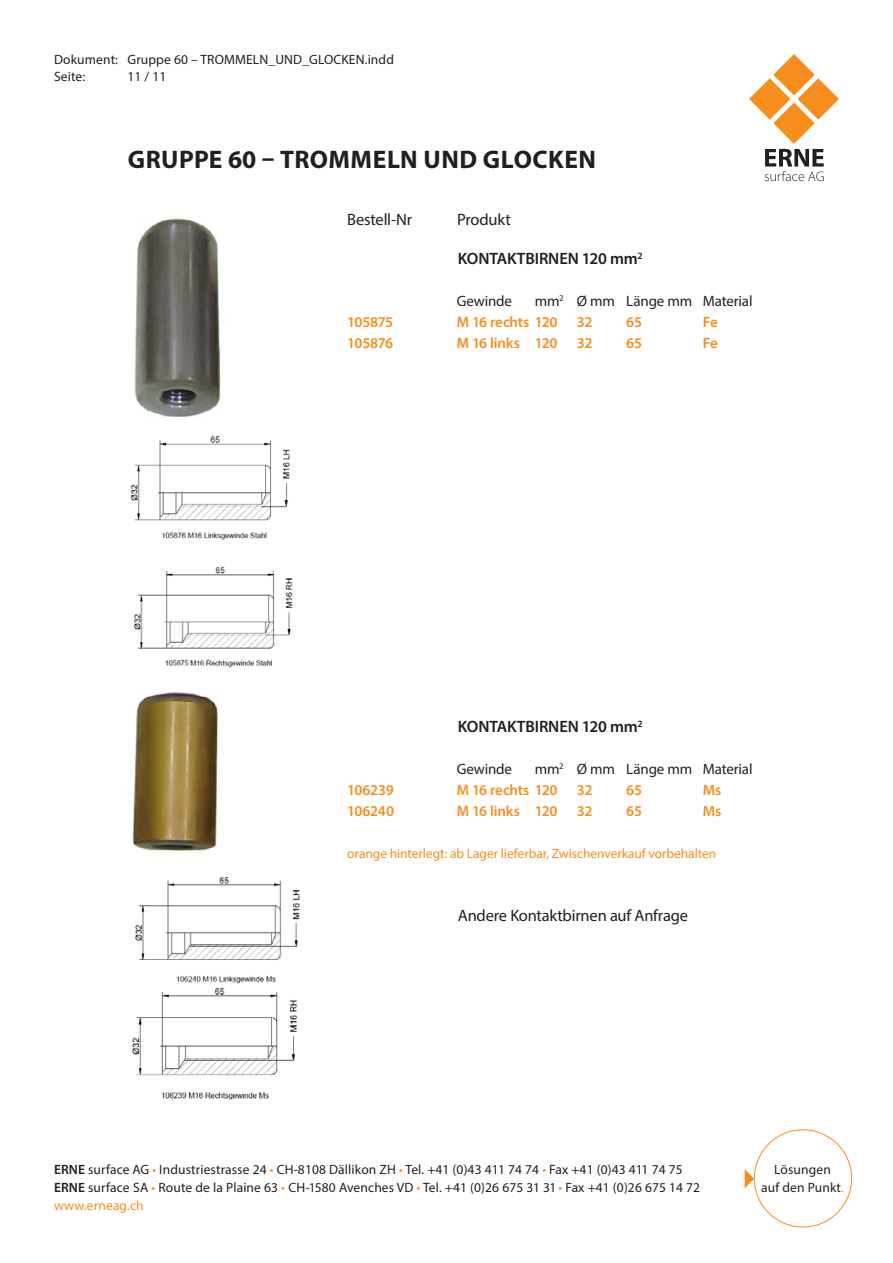
<style>
.page{position:relative;width:893px;height:1263px;background:#fff}
.page>*{position:absolute;margin:0;border:0;box-sizing:border-box;transform-origin:0 0}
.t1{font:700 25.5px "Myriad Pro";letter-spacing:.02em;color:#231f20}
.t2{font:16.5px "Myriad Pro";letter-spacing:-.015em;color:#231f20}
.t3{font:600 16.5px "Myriad Pro";letter-spacing:-.01em;color:#231f20}
.t4{font:600 15px "Myriad Pro";letter-spacing:-.015em;color:#f68e1e}
.t5{font:15px "Myriad Pro";letter-spacing:-.01em;color:#231f20}
.t6{font:13.5px/18px "Myriad Pro";letter-spacing:.01em;color:#231f20}
.t7{font:13.5px "Myriad Pro";letter-spacing:-.005em;color:#f68e1e}
.s1{font-weight:600}
.s2{color:#f68e1e}
</style>
<div class="page">
<svg style="left:745px;top:1169px;width:9px;height:19px"></svg>
<svg style="left:749px;top:54px;width:90px;height:127px"></svg>
<img style="left:134px;top:218px;width:87px;height:199px">
<img style="left:132px;top:692px;width:86px;height:159px">
<img style="left:130px;top:435px;width:160px;height:105px">
<img style="left:133px;top:566px;width:160px;height:102px">
<img style="left:134px;top:877px;width:166px;height:107px">
<img style="left:132px;top:987px;width:166px;height:113px">
<p class="t6" style="left:54px;top:51px;width:341px;line-height:16.5px">Dokument: Gruppe 60 – TROMMELN_UND_GLOCKEN.indd<br>Seite:</p>
<p class="t6" style="left:127px;top:67px;width:40px">11 / 11</p>
<h1 class="t1" style="left:128px;top:143px;width:470px">GRUPPE 60 – TROMMELN UND GLOCKEN</h1>
<p class="t2" style="left:347px;top:209px;width:67px">Bestell-Nr</p>
<p class="t2" style="left:457px;top:209px;width:55px">Produkt</p>
<p class="t3" style="left:458px;top:248px;width:186px">KONTAKTBIRNEN 120 mm<sup>2</sup></p>
<p class="t5" style="left:457px;top:292px;width:57px">Gewinde</p>
<p class="t5" style="left:535px;top:292px;width:219px">mm<sup>2</sup> Ø mm Länge mm Material</p>
<p class="t4" style="left:347px;top:313px;width:48px">105875</p>
<p class="t4" style="left:457px;top:313px;width:102px">M 16 rechts 120</p>
<p class="t4" style="left:577px;top:313px;width:17px">32</p>
<p class="t4" style="left:626px;top:313px;width:17px">65</p>
<p class="t4" style="left:703px;top:313px;width:17px">Fe</p>
<p class="t4" style="left:347px;top:334px;width:47px">105876</p>
<p class="t4" style="left:457px;top:334px;width:102px">M 16 links 120</p>
<p class="t4" style="left:577px;top:334px;width:17px">32</p>
<p class="t4" style="left:626px;top:334px;width:17px">65</p>
<p class="t4" style="left:703px;top:334px;width:17px">Fe</p>
<p class="t3" style="left:458px;top:716px;width:186px">KONTAKTBIRNEN 120 mm<sup>2</sup></p>
<p class="t5" style="left:457px;top:760px;width:57px">Gewinde</p>
<p class="t5" style="left:535px;top:760px;width:219px">mm<sup>2</sup> Ø mm Länge mm Material</p>
<p class="t4" style="left:347px;top:781px;width:48px">106239</p>
<p class="t4" style="left:457px;top:781px;width:102px">M 16 rechts 120</p>
<p class="t4" style="left:577px;top:781px;width:17px">32</p>
<p class="t4" style="left:626px;top:781px;width:17px">65</p>
<p class="t4" style="left:703px;top:781px;width:20px">Ms</p>
<p class="t4" style="left:347px;top:802px;width:48px">106240</p>
<p class="t4" style="left:457px;top:802px;width:102px">M 16 links 120</p>
<p class="t4" style="left:577px;top:802px;width:17px">32</p>
<p class="t4" style="left:626px;top:802px;width:17px">65</p>
<p class="t4" style="left:703px;top:802px;width:20px">Ms</p>
<p class="t7" style="left:347px;top:846px;width:370px">orange hinterlegt: ab Lager lieferbar, Zwischenverkauf vorbehalten</p>
<p class="t2" style="left:458px;top:906px;width:232px">Andere Kontaktbirnen auf Anfrage</p>
<p class="t6" style="left:54px;top:1160px;width:648px"><span class="s1">ERNE</span> surface AG <span class="s2">•</span> Industriestrasse 24 <span class="s2">•</span> CH-8108 Dällikon ZH <span class="s2">•</span> Tel. +41 (0)43 411 74 74 <span class="s2">•</span> Fax +41 (0)43 411 74 75<br><span class="s1">ERNE</span> surface SA <span class="s2">•</span> Route de la Plaine 63 <span class="s2">•</span> CH-1580 Avenches VD <span class="s2">•</span> Tel. +41 (0)26 675 31 31 <span class="s2">•</span> Fax +41 (0)26 675 14 72 <span class="s2">www.erneag.ch</span></p>
<p class="t6" style="left:761px;top:1160px;width:84px;text-align:center">Lösungen<br>auf den Punkt<span class="s2">.</span></p>
</div>
